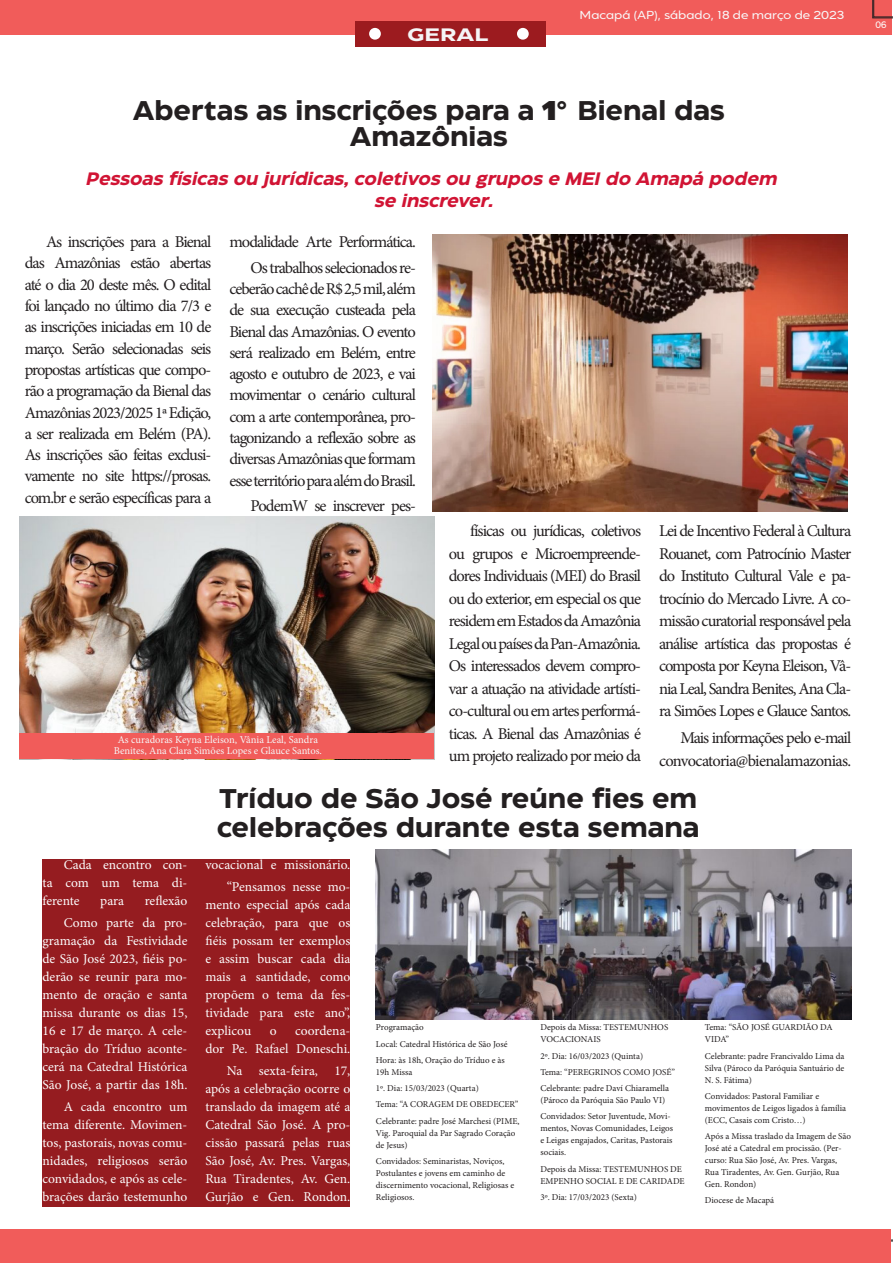
<style>
.page{position:relative;width:893px;height:1263px;background:#fff}
.page>*{position:absolute;margin:0;border:0;box-sizing:border-box;transform-origin:0 0}
.t1{font:700 27px/25.5px "Eastman Roman Trial";color:#231f20;text-align:center}
.t2{font:italic 700 18px "Eastman Roman Trial";color:#d11434}
.t3{font:700 18px "Eastman Roman Trial";color:#f5f5f6;scale:1.24 1}
.t4{font:16.5px/21.3px "Minion Pro";letter-spacing:-.06em;color:#231f20;text-align:justify}
.t5{font:13.5px/18px "Minion Pro";color:#fcfcfc;text-align:justify}
.t6{font:500 11.1px "Kentledge";color:#f8f6f7;scale:1.16 1}
.t7{font:10.5px/10.5px "Minion Pro";color:#f5f5f6;text-align:center}
.t8{font:9px/12px "Minion Pro";color:#231f20}
.t9{font:500 9px "Kentledge";color:#fcfcfc}
.s1{font-family:"Frutiger 95";font-weight:900}
</style>
<div class="page">
<div style="left:0;top:0;width:892px;height:34px;background:#f15c5a"></div>
<svg style="left:872px;top:0;width:21px;height:19px"></svg>
<img style="left:433px;top:234px;width:415px;height:277px">
<img style="left:19px;top:517px;width:415px;height:242px">
<div style="left:20px;top:734px;width:414px;height:25px;background:#f15c5a"></div>
<div style="left:355px;top:21px;width:190px;height:25px;background:#9c1b1f"></div>
<div style="left:517px;top:28px;width:12px;height:12px;background:#fff;border-radius:50%"></div>
<div style="left:369px;top:28px;width:12px;height:12px;background:#fff;border-radius:50%"></div>
<div style="left:43px;top:859px;width:307px;height:347px;background:#951c20"></div>
<img style="left:376px;top:849px;width:475px;height:170px">
<div style="left:0;top:1229px;width:891px;height:34px;background:#f15c5a"></div>
<p class="t3" style="left:407px;top:20px;width:67px">GERAL</p>
<p class="t6" style="left:580px;top:7px;width:230px">Macapá (AP), sábado, 18 de março de 2023</p>
<p class="t1" style="left:133px;top:95px;width:594px">Abertas as inscrições para a <span class="s1">1°</span> Bienal das<br>Amazônias</p>
<p class="t2" style="left:85px;top:164px;width:698px">Pessoasfísicasou jurídicas,coletivosou grupose MEIdo Amapá podem</p>
<p class="t2" style="left:374px;top:186px;width:125px">se inscrever.</p>
<p class="t4" style="left:25px;top:231px;width:188px;text-indent:21px">As inscrições para a Bienal das Amazônias estão abertas até o dia 20 deste mês. O edital foi lançado no último dia 7/3 e as inscrições iniciadas em 10 de março. Serão selecionadas seis propostas artísticas que compo&shy;rão a programação da Bienal das Amazônias 2023/2025 1ª Edição, a ser realizada em Belém (PA).<br>As inscrições são feitas exclusi&shy;vamente no site https://prosas. com.br e serão específicas para a</p>
<p class="t4" style="left:229px;top:231px;width:188px">modalidade Arte Performática.</p>
<p class="t4" style="left:229px;top:257px;width:188px;text-indent:21px">Os trabalhos selecionados re&shy;ceberão cachê de R$ 2,5 mil, além de sua execução custeada pela Bienal das Amazônias. O evento será realizado em Belém, entre agosto e outubro de 2023, e vai movimentar o cenário cultural com a arte contemporânea, pro&shy;tagonizando a reflexão sobre as diversas Amazônias que formam esse território para além do Brasil.</p>
<p class="t4" style="left:251px;top:495px;width:167px">PodemW se inscrever pes-</p>
<p class="t7" style="left:114px;top:735px;width:210px">As curadoras Keyna Eleison, Vânia Leal, Sandra<br>Benites, Ana Clara Simões Lopes e Glauce Santos.</p>
<p class="t4" style="left:449px;top:520px;width:194px;line-height:22.5px;text-indent:21px">físicas ou jurídicas, coletivos ou grupos e Microempreende&shy;dores Individuais (MEI) do Brasil ou do exterior, em especial os que residem em Estados da Amazônia Legal ou países da Pan-Amazônia.<br>Os interessados devem compro&shy;var a atuação na atividade artísti&shy;co-cultural ou em artes performá&shy;ticas. A Bienal das Amazônias é um projeto realizado por meio da</p>
<p class="t4" style="left:659px;top:520px;width:194px;line-height:22.5px">Lei de Incentivo Federal à Cultura Rouanet, com Patrocínio Master do Instituto Cultural Vale e pa&shy;trocínio do Mercado Livre. A co&shy;missão curatorial responsável pela análise artística das propostas é composta por Keyna Eleison, Vâ&shy;nia Leal, Sandra Benites, Ana Cla&shy;ra Simões Lopes e Glauce Santos.</p>
<p class="t4" style="left:659px;top:726px;width:194px;line-height:22.5px;text-align:right">Mais informações pelo e-mail convocatoria@bienalamazonias.</p>
<p class="t5" style="left:43px;top:855px;width:146px;text-indent:21px">Cada encontro con&shy;ta com um tema di&shy;ferente</p>
<p class="t5" style="left:100px;top:891px;width:25px">para</p>
<p class="t5" style="left:145px;top:891px;width:44px">reflexão</p>
<p class="t5" style="left:43px;top:914px;width:146px;text-indent:21px">Como parte da pro&shy;gramação da Festividade de São José 2023, fiéis po&shy;derão se reunir para mo&shy;mento de oração e santa missa durante os dias 15, 16 e 17 de março. A cele&shy;bração do Tríduo aconte&shy;cerá na Catedral Histórica São José, a partir das 18h.</p>
<p class="t5" style="left:43px;top:1098px;width:146px;text-indent:21px">A cada encontro um tema diferente. Movimen&shy;tos, pastorais, novas comu&shy;nidades, religiosos serão convidados, e após as cele&shy;brações darão testemunho</p>
<p class="t1" style="left:219px;top:783px;width:479px">Tríduo de São José reúne fies em</p>
<p class="t1" style="left:217px;top:812px;width:484px">celebrações durante esta semana</p>
<p class="t5" style="left:205px;top:855px;width:146px">vocacional e missionário.</p>
<p class="t5" style="left:205px;top:878px;width:146px;text-indent:21px">“Pensamos nesse mo&shy;mento especial após cada celebração, para que os fiéis possam ter exemplos e assim buscar cada dia mais a santidade, como propõem o tema da fes&shy;tividade para este ano”, explicou</p>
<p class="t5" style="left:205px;top:1022px;width:146px;text-align:right">coordena-<br>dor Pe. Rafael Doneschi.</p>
<p class="t5" style="left:205px;top:1062px;width:146px;text-indent:21px">Na sexta-feira, 17, após a celebração ocorre o translado da imagem até a Catedral São José. A pro&shy;cissão passará pelas ruas São José, Av. Pres. Vargas, Rua Tiradentes, Av. Gen.<br>Gurjão e Gen. Rondon.</p>
<p class="t5" style="left:270px;top:1022px;width:8px">o</p>
<p class="t8" style="left:376px;top:1021px;width:49px">Programação</p>
<p class="t8" style="left:376px;top:1038px;width:133px">Local: Catedral Histórica de São José</p>
<p class="t8" style="left:376px;top:1054px;width:130px">Hora: às 18h, Oração do Tríduo e às<br>19h Missa</p>
<p class="t8" style="left:376px;top:1082px;width:104px">1º. Dia: 15/03/2023 (Quarta)</p>
<p class="t8" style="left:376px;top:1098px;width:144px">Tema: “A CORAGEM DE OBEDECER”</p>
<p class="t8" style="left:376px;top:1115px;width:145px">Celebrante: padre José Marchesi (PIME,<br>Vig. Paroquial da Par Sagrado Coração de Jesus)</p>
<p class="t8" style="left:376px;top:1155px;width:140px">Convidados: Seminaristas, Noviços,<br>Postulantes e jovens em caminho de discernimento vocacional, Religiosas e<br>Religiosos.</p>
<p class="t8" style="left:540px;top:1021px;width:129px">Depois da Missa: TESTEMUNHOS<br>VOCACIONAIS</p>
<p class="t8" style="left:540px;top:1050px;width:104px">2º. Dia: 16/03/2023 (Quinta)</p>
<p class="t8" style="left:540px;top:1066px;width:136px">Tema: “PEREGRINOS COMO JOSÉ”</p>
<p class="t8" style="left:540px;top:1082px;width:130px">Celebrante: padre Daví Chiaramella (Pároco da Paróquia São Paulo VI)</p>
<p class="t8" style="left:540px;top:1110px;width:134px">Convidados: Setor Juventude, Movi&shy;mentos, Novas Comunidades, Leigos e Leigas engajados, Caritas, Pastorais sociais.</p>
<p class="t8" style="left:540px;top:1163px;width:146px">Depois da Missa: TESTEMUNHOS DE<br>EMPENHO SOCIAL E DE CARIDADE</p>
<p class="t8" style="left:540px;top:1191px;width:98px">3º. Dia: 17/03/2023 (Sexta)</p>
<p class="t8" style="left:705px;top:1021px;width:129px">Tema: “SÃO JOSÉ GUARDIÃO DA<br>VIDA”</p>
<p class="t8" style="left:705px;top:1050px;width:141px;text-align:justify">Celebrante: padre Francivaldo Lima da Silva (Pároco da Paróquia Santuário de N. S. Fátima)</p>
<p class="t8" style="left:705px;top:1090px;width:143px">Convidados: Pastoral Familiar e movimentos de Leigos ligados à família (ECC, Casais com Cristo…)</p>
<p class="t8" style="left:705px;top:1130px;width:148px">Após a Missa traslado da Imagem de São<br>José até a Catedral em procissão. (Per&shy;curso: Rua São José, Av. Pres. Vargas,<br>Rua Tiradentes, Av. Gen. Gurjão, Rua<br>Gen. Rondon)</p>
<p class="t8" style="left:705px;top:1194px;width:71px">Diocese de Macapá</p>
<p class="t9" style="left:875px;top:19px;width:13px">06</p>
</div>
